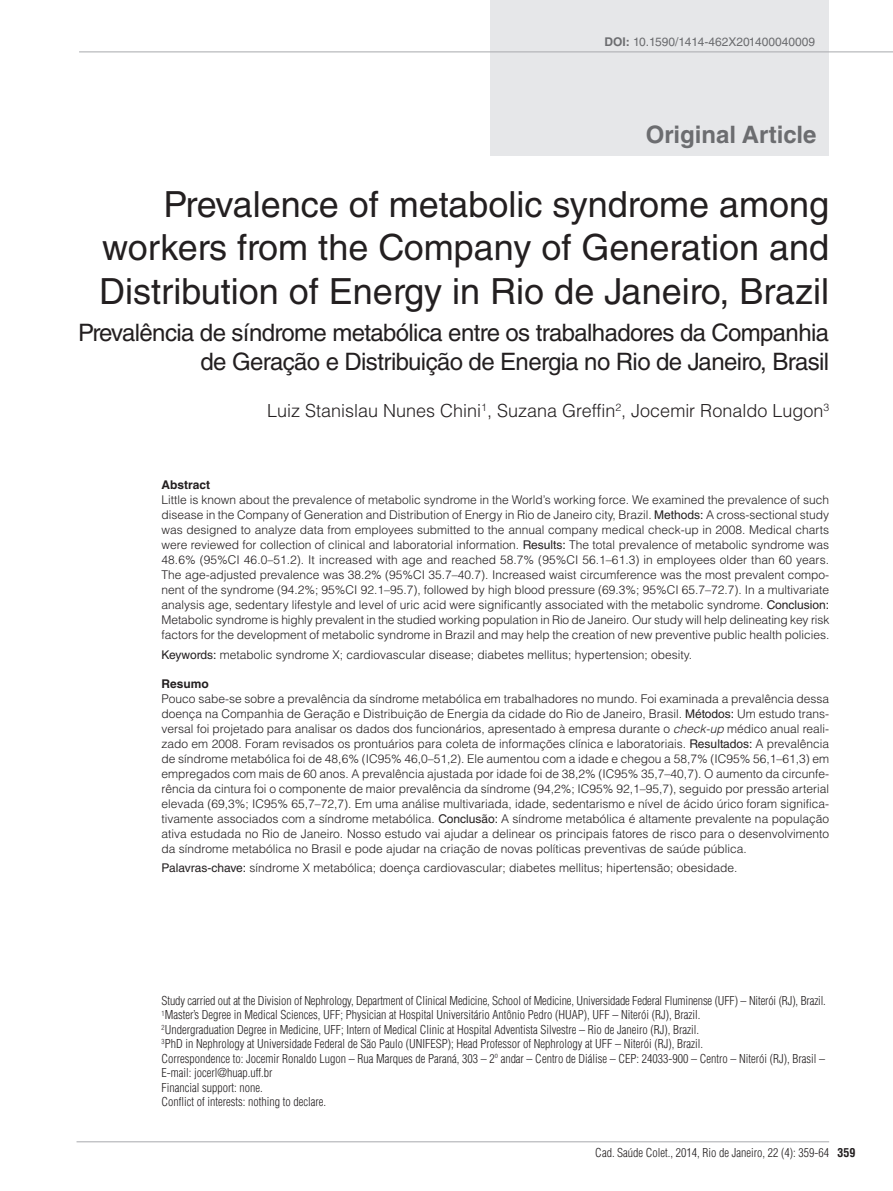
<style>
.page{position:relative;width:893px;height:1191px;background:#fff}
.page>*{position:absolute;margin:0;border:0;box-sizing:border-box;transform-origin:0 0}
._01_0_titulo{font:36px/43.2px "Helvetica LT Std";color:#231f20;text-align:justify}
._01_1_titulo_ingles{font:24px/28.8px "Helvetica LT Std";letter-spacing:-.025em;color:#231f20;text-align:right}
._00_0_secao{font:700 24px "Helvetica LT Std";color:#6c6d70}
._01_2_autores{font:300 18px "Helvetica LT Std";color:#231f20}
._02_1_resumos{font:300 12px/15px "Helvetica LT Std";color:#231f20;text-align:justify}
._04_0_titulacoes{font:300 condensed 12px/14.4px "Helvetica LT Std";color:#231f20}
._03_0_palavras_chave{font:300 12px "Helvetica LT Std";color:#231f20}
._10_0_rodape{font:300 condensed 12px "Helvetica LT Std";color:#231f20}
._07_3_tabela_texto{font:12px "Helvetica LT Std";color:#6c6d70}
._02_0_resumos_abstra{font:700 12px "Helvetica LT Std";color:#231f20}
.t1{font:700 condensed 12px "Helvetica LT Std";color:#231f20}
.s1{font-weight:700}
.s2{font-weight:400}
.s3{font-style:italic}
</style>
<div class="page">
<div style="left:491px;top:0;width:338px;height:156px;background:#e6e7e9"></div>
<hr style="left:79px;top:51px;width:814px;height:1px;background:#a8a9ad">
<hr style="left:77px;top:1141px;width:752px;height:1px;background:#a8a9ad">
<p class="_07_3_tabela_texto" style="left:604px;top:35px;width:212px"><span class="s1">DOI:</span> 10.1590/1414-462X201400040009</p>
<p class="_00_0_secao" style="left:646px;top:120px;width:172px">Original Article</p>
<p class="_01_0_titulo" style="left:99px;top:183px;width:732px;text-indent:64px">Prevalence of metabolic syndrome among workers from the Company of Generation and Distribution of Energy in Rio de Janeiro, Brazil</p>
<p class="_01_1_titulo_ingles" style="left:78px;top:318px;width:752px">Prevalência de síndrome metabólica entre os trabalhadores da Companhia de Geração e Distribuição de Energia no Rio de Janeiro, Brasil</p>
<p class="_01_2_autores" style="left:267px;top:399px;width:563px">Luiz Stanislau Nunes Chini<sup>1</sup>, Suzana Greffin<sup>2</sup>, Jocemir Ronaldo Lugon<sup>3</sup></p>
<p class="_02_0_resumos_abstra" style="left:162px;top:478px;width:50px">Abstract</p>
<p class="_02_1_resumos" style="left:162px;top:492px;width:669px">Little is known about the prevalence of metabolic syndrome in the World’s working force. We examined the prevalence of such disease in the Company of Generation and Distribution of Energy in Rio de Janeiro city, Brazil. <span class="s2">Methods:</span> A cross-sectional study was designed to analyze data from employees submitted to the annual company medical check-up in 2008. Medical charts were reviewed for collection of clinical and laboratorial information. <span class="s2">Results:</span> The total prevalence of metabolic syndrome was 48.6% (95%CI 46.0–51.2). It increased with age and reached 58.7% (95%CI 56.1–61.3) in employees older than 60 years.<br>The age-adjusted prevalence was 38.2% (95%CI 35.7–40.7). Increased waist circumference was the most prevalent compo&shy;nent of the syndrome (94.2%; 95%CI 92.1–95.7), followed by high blood pressure (69.3%; 95%CI 65.7–72.7). In a multivariate analysis age, sedentary lifestyle and level of uric acid were significantly associated with the metabolic syndrome. <span class="s2">Conclusion:<br></span>Metabolic syndrome is highly prevalent in the studied working population in Rio de Janeiro. Our study will help delineating key risk factors for the development of metabolic syndrome in Brazil and may help the creation of new preventive public health policies.</p>
<p class="_03_0_palavras_chave" style="left:162px;top:647px;width:532px"><span class="s2">Keywords:</span> metabolic syndrome X; cardiovascular disease; diabetes mellitus; hypertension; obesity.</p>
<p class="_02_0_resumos_abstra" style="left:162px;top:676px;width:49px">Resumo</p>
<p class="_02_1_resumos" style="left:162px;top:691px;width:669px">Pouco sabe-se sobre a prevalência da síndrome metabólica em trabalhadores no mundo. Foi examinada a prevalência dessa doença na Companhia de Geração e Distribuição de Energia da cidade do Rio de Janeiro, Brasil. <span class="s2">Métodos:</span> Um estudo trans&shy;versal foi projetado para analisar os dados dos funcionários, apresentado à empresa durante o <span class="s3">check-up</span> médico anual reali&shy;zado em 2008. Foram revisados os prontuários para coleta de informações clínica e laboratoriais. <span class="s2">Resultados:</span> A prevalência de síndrome metabólica foi de 48,6% (IC95% 46,0–51,2). Ele aumentou com a idade e chegou a 58,7% (IC95% 56,1–61,3) em empregados com mais de 60 anos. A prevalência ajustada por idade foi de 38,2% (IC95% 35,7–40,7). O aumento da circunfe&shy;rência da cintura foi o componente de maior prevalência da síndrome (94,2%; IC95% 92,1–95,7), seguido por pressão arterial elevada (69,3%; IC95% 65,7–72,7). Em uma análise multivariada, idade, sedentarismo e nível de ácido úrico foram significa&shy;tivamente associados com a síndrome metabólica. <span class="s2">Conclusão:</span> A síndrome metabólica é altamente prevalente na população ativa estudada no Rio de Janeiro. Nosso estudo vai ajudar a delinear os principais fatores de risco para o desenvolvimento da síndrome metabólica no Brasil e pode ajudar na criação de novas políticas preventivas de saúde pública.</p>
<p class="_03_0_palavras_chave" style="left:162px;top:860px;width:577px"><span class="s2">Palavras-chave:</span> síndrome X metabólica; doença cardiovascular; diabetes mellitus; hipertensão; obesidade.</p>
<p class="_04_0_titulacoes" style="left:162px;top:993px;width:666px">Study carried out at the Division of Nephrology, Department of Clinical Medicine, School of Medicine, Universidade Federal Fluminense (UFF) – Niterói (RJ), Brazil.</p>
<p class="_04_0_titulacoes" style="left:162px;top:1007px;width:540px"><sup>1</sup>Master’s Degree in Medical Sciences, UFF; Physician at Hospital Universitário Antônio Pedro (HUAP), UFF – Niterói (RJ), Brazil.</p>
<p class="_04_0_titulacoes" style="left:162px;top:1022px;width:539px"><sup>2</sup>Undergraduation Degree in Medicine, UFF; Intern of Medical Clinic at Hospital Adventista Silvestre – Rio de Janeiro (RJ), Brazil.</p>
<p class="_04_0_titulacoes" style="left:162px;top:1036px;width:543px"><sup>3</sup>PhD in Nephrology at Universidade Federal de São Paulo (UNIFESP); Head Professor of Nephrology at UFF – Niterói (RJ), Brazil.</p>
<p class="_04_0_titulacoes" style="left:162px;top:1051px;width:665px">Correspondence to: Jocemir Ronaldo Lugon – Rua Marques de Paraná, 303 – 2º andar – Centro de Diálise – CEP: 24033-900 – Centro – Niterói (RJ), Brasil –<br>E-mail: jocerl@huap.uff.br</p>
<p class="_04_0_titulacoes" style="left:162px;top:1079px;width:103px">Financial support: none.</p>
<p class="_04_0_titulacoes" style="left:162px;top:1094px;width:166px">Conflict of interests: nothing to declare.</p>
<p class="_10_0_rodape" style="left:595px;top:1145px;width:235px">Cad. Saúde Colet., 2014, Rio de Janeiro, 22 (4): 359-64</p>
<p class="t1" style="left:837px;top:1145px;width:19px">359</p>
</div>
